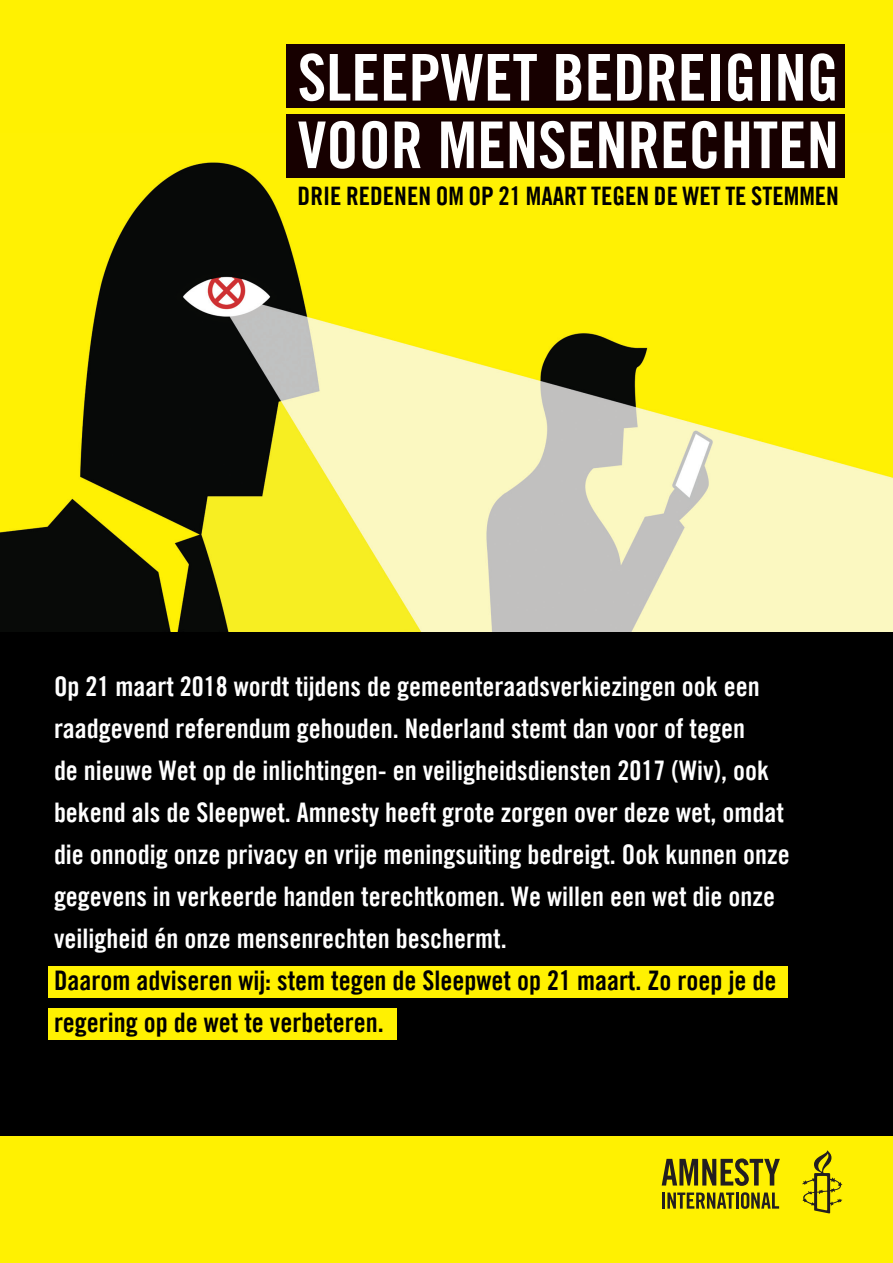
<style>
.page{position:relative;width:893px;height:1263px;background:#fff}
.page>*{position:absolute;margin:0;border:0;box-sizing:border-box;transform-origin:0 0}
.t1{font:64.5px "Amnesty Trade Gothic Bd Cn 20";color:#fff}
.t2{font:27px/42px "Amnesty Trade Gothic Bd Cn 20";color:#fff}
.t3{font:27px/42px "Amnesty Trade Gothic Bd Cn 20";color:#000}
.t4{font:25.5px "Amnesty Trade Gothic Bd Cn 20";color:#000}
</style>
<div class="page">
<div style="left:0;top:619px;width:893px;height:528px;background:#000"></div>
<div style="left:48px;top:966px;width:740px;height:31px;background:#fff101"></div>
<div style="left:48px;top:1008px;width:349px;height:32px;background:#fff101"></div>
<div style="left:0;top:0;width:893px;height:631px;background:#fff101"></div>
<img style="left:0;top:162px;width:893px;height:469px">
<div style="left:286px;top:114px;width:559px;height:63px;background:#170000"></div>
<div style="left:286px;top:45px;width:559px;height:63px;background:#170000"></div>
<div style="left:0;top:1136px;width:893px;height:127px;background:#fff101"></div>
<svg style="left:662px;top:1158px;width:118px;height:28px"></svg>
<svg style="left:802px;top:1150px;width:40px;height:63px"></svg>
<hr style="left:662px;top:1192px;width:3px;height:16px;background:#231f20">
<svg style="left:667px;top:1192px;width:67px;height:16px"></svg>
<hr style="left:736px;top:1192px;width:3px;height:16px;background:#231f20">
<svg style="left:741px;top:1192px;width:38px;height:17px"></svg>
<p class="t1" style="left:298px;top:38px;width:543px">SLEEPWET BEDREIGING</p>
<p class="t1" style="left:298px;top:106px;width:543px">VOOR MENSENRECHTEN</p>
<p class="t4" style="left:298px;top:180px;width:543px">DRIE REDENEN OM OP 21 MAART TEGEN DE WET TE STEMMEN</p>
<p class="t2" style="left:54px;top:665px;width:737px">Op 21 maart 2018 wordt tijdens de gemeenteraadsverkiezingen ook een raadgevend referendum gehouden. Nederland stemt dan voor of tegen<br>de nieuwe Wet op de inlichtingen- en veiligheidsdiensten 2017 (Wiv), ook bekend als de Sleepwet. Amnesty heeft grote zorgen over deze wet, omdat die onnodig onze privacy en vrije meningsuiting bedreigt. Ook kunnen onze gegevens in verkeerde handen terechtkomen. We willen een wet die onze veiligheid én onze mensenrechten beschermt.</p>
<p class="t3" style="left:54px;top:959px;width:724px">Daarom adviseren wij: stem tegen de Sleepwet op 21 maart. Zo roep je de regering op de wet te verbeteren.</p>
</div>
